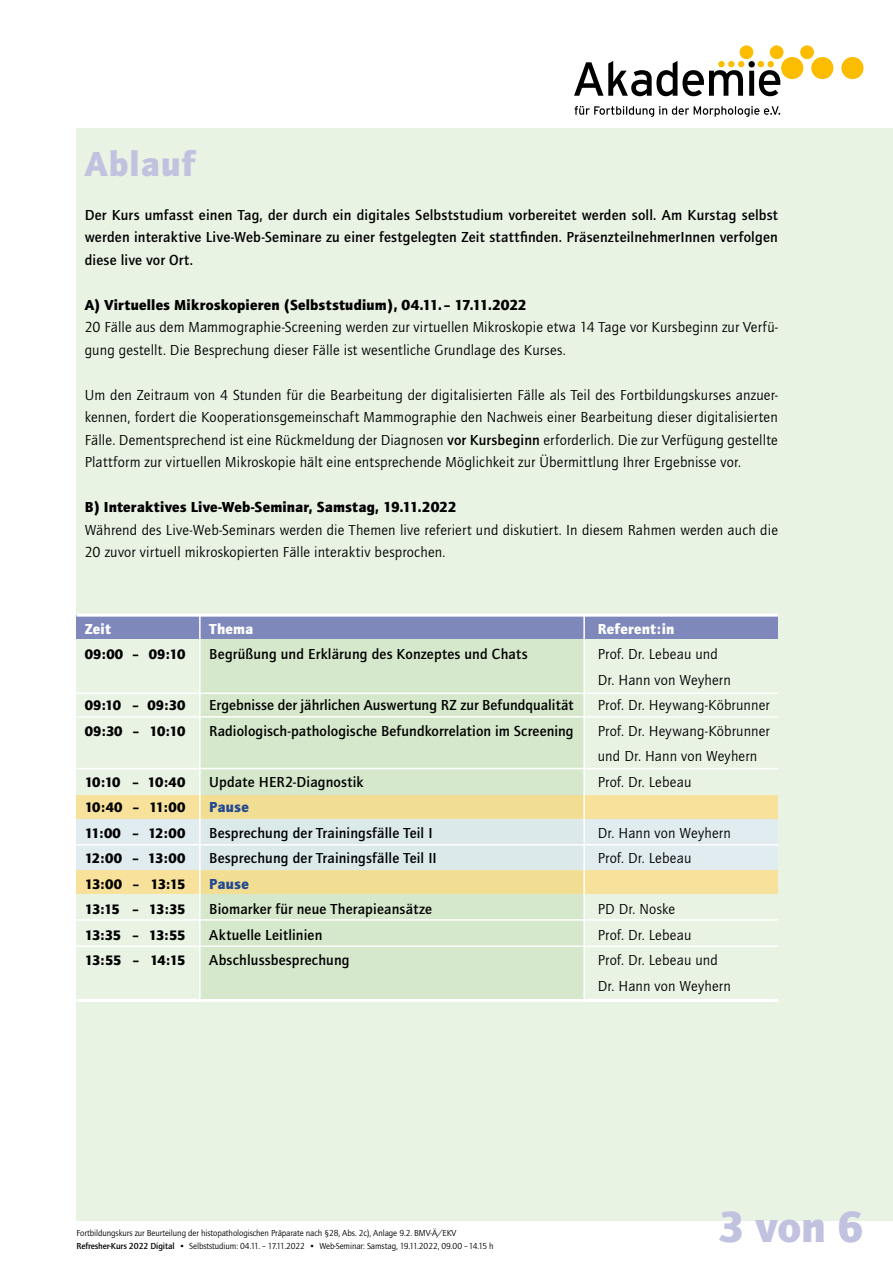
<style>
.page{position:relative;width:893px;height:1263px;background:#fff}
.page>*{position:absolute;margin:0;border:0;box-sizing:border-box;transform-origin:0 0}
.t1{font:900 45px "Quay Itc T";color:#c0c2df}
.t2{font:900 36px "Quay Itc T";letter-spacing:.025em;color:#c0c2df}
.t3{font:15px/22.5px "Quay Itc T";letter-spacing:.01em;color:#000}
.t4{font:700 15px/22.5px "Quay Itc T";letter-spacing:.01em;color:#000;text-align:justify}
.t5{font:900 15px "Quay Itc T";letter-spacing:.015em;color:#000}
.t6{font:900 15px "Quay Itc T";letter-spacing:.015em;color:#fff}
.t7{font:900 15px "Quay Itc T";letter-spacing:.01em;color:#224991}
.t8{font:900 14.25px "Quay Itc T";letter-spacing:-.055em;color:#000}
.t9{font:9px "Quay Itc T";letter-spacing:-.01em;color:#000}
.s1{font-weight:700}
</style>
<div class="page">
<div style="left:77px;top:128px;width:816px;height:1092px;background:#e9f3e4"></div>
<svg style="left:575px;top:106px;width:205px;height:11px"></svg>
<svg style="left:574px;top:61px;width:206px;height:35px"></svg>
<div style="left:767px;top:61px;width:7px;height:6px;background:#fcbd00;border-radius:50%"></div>
<div style="left:740px;top:46px;width:13px;height:13px;background:#fcbd00;border-radius:50%"></div>
<div style="left:740px;top:46px;width:13px;height:13px;border:1px solid #fcbd00;border-radius:50%"></div>
<div style="left:770px;top:46px;width:13px;height:13px;background:#fcbd00;border-radius:50%"></div>
<div style="left:770px;top:46px;width:13px;height:13px;border:1px solid #fcbd00;border-radius:50%"></div>
<div style="left:801px;top:46px;width:12px;height:13px;background:#fcbd00;border-radius:50%"></div>
<div style="left:801px;top:46px;width:12px;height:13px;border:1px solid #fcbd00;border-radius:50%"></div>
<div style="left:781px;top:57px;width:22px;height:22px;background:#fcbd00;border-radius:50%"></div>
<div style="left:811px;top:57px;width:22px;height:22px;background:#fcbd00;border-radius:50%"></div>
<div style="left:841px;top:57px;width:22px;height:22px;background:#fcbd00;border-radius:50%"></div>
<div style="left:718px;top:61px;width:7px;height:6px;background:#fcbd00;border-radius:50%"></div>
<div style="left:200px;top:615px;width:383px;height:387px;background:#d5e8cb"></div>
<div style="left:77px;top:818px;width:701px;height:52px;background:#dbe9ea"></div>
<hr style="left:77px;top:692px;width:701px;height:2px;background:#fff">
<div style="left:77px;top:615px;width:701px;height:24px;background:#7e88bb"></div>
<div style="left:77px;top:795px;width:701px;height:24px;background:#f2de93"></div>
<div style="left:77px;top:870px;width:701px;height:24px;background:#f2de93"></div>
<hr style="left:77px;top:614px;width:701px;height:3px;background:#fff">
<hr style="left:77px;top:999px;width:701px;height:3px;background:#fff">
<hr style="left:77px;top:844px;width:701px;height:2px;background:#fff">
<hr style="left:77px;top:945px;width:701px;height:2px;background:#fff">
<hr style="left:77px;top:716px;width:701px;height:2px;background:#fff">
<hr style="left:77px;top:768px;width:701px;height:1px;background:#fff">
<hr style="left:77px;top:919px;width:701px;height:2px;background:#fff">
<hr style="left:583px;top:614px;width:2px;height:386px;background:#fff">
<hr style="left:199px;top:615px;width:2px;height:385px;background:#fff">
<p class="t2" style="left:85px;top:143px;width:112px">Ablauf</p>
<p class="t4" style="left:85px;top:203px;width:695px">Der Kurs umfasst einen Tag, der durch ein digitales Selbststudium vorbereitet werden soll. Am Kurstag selbst werden interaktive Live-Web-Seminare zu einer festgelegten Zeit stattfinden. PräsenzteilnehmerInnen verfolgen diese live vor Ort.</p>
<p class="t5" style="left:85px;top:296px;width:443px">A) Virtuelles Mikroskopieren (Selbststudium), 04.11. – 17.11.2022</p>
<p class="t3" style="left:85px;top:316px;width:695px">20 Fälle aus dem Mammographie-Screening werden zur virtuellen Mikroskopie etwa 14 Tage vor Kursbeginn zur Verfü&shy;gung gestellt. Die Besprechung dieser Fälle ist wesentliche Grundlage des Kurses.</p>
<p class="t3" style="left:85px;top:383px;width:695px;text-align:justify">Um den Zeitraum von 4 Stunden für die Bearbeitung der digitalisierten Fälle als Teil des Fortbildungskurses anzuer&shy;kennen, fordert die Kooperationsgemeinschaft Mammographie den Nachweis einer Bearbeitung dieser digitalisierten Fälle. Dementsprechend ist eine Rückmeldung der Diagnosen <span class="s1">vor Kursbeginn</span> erforderlich. Die zur Verfügung gestellte Plattform zur virtuellen Mikroskopie hält eine entsprechende Möglichkeit zur Übermittlung Ihrer Ergebnisse vor.</p>
<p class="t5" style="left:85px;top:498px;width:373px">B) Interaktives Live-Web-Seminar, Samstag, 19.11.2022</p>
<p class="t3" style="left:85px;top:518px;width:695px">Während des Live-Web-Seminars werden die Themen live referiert und diskutiert. In diesem Rahmen werden auch die<br>20 zuvor virtuell mikroskopierten Fälle interaktiv besprochen.</p>
<p class="t6" style="left:85px;top:620px;width:28px">Zeit</p>
<p class="t6" style="left:209px;top:620px;width:46px">Thema</p>
<p class="t6" style="left:598px;top:620px;width:78px">Referent:in</p>
<p class="t8" style="left:85px;top:646px;width:102px">09:00 – 09:10</p>
<p class="t4" style="left:209px;top:643px;width:320px">Begrüßung und Erklärung des Konzeptes und Chats</p>
<p class="t3" style="left:598px;top:643px;width:122px">Prof. Dr. Lebeau und</p>
<p class="t3" style="left:598px;top:668px;width:135px">Dr. Hann von Weyhern</p>
<p class="t8" style="left:85px;top:697px;width:102px">09:10 – 09:30</p>
<p class="t4" style="left:209px;top:694px;width:366px">Ergebnisse der jährlichen Auswertung RZ zur Befundqualität</p>
<p class="t3" style="left:598px;top:694px;width:173px">Prof. Dr. Heywang-Köbrunner</p>
<p class="t8" style="left:85px;top:722px;width:102px">09:30 – 10:10</p>
<p class="t4" style="left:209px;top:719px;width:366px">Radiologisch-pathologische Befundkorrelation im Screening</p>
<p class="t3" style="left:598px;top:718px;width:174px;line-height:25.5px">Prof. Dr. Heywang-Köbrunner und Dr. Hann von Weyhern</p>
<p class="t8" style="left:85px;top:773px;width:102px">10:10 – 10:40</p>
<p class="t4" style="left:209px;top:770px;width:156px">Update HER2-Diagnostik</p>
<p class="t3" style="left:598px;top:770px;width:95px">Prof. Dr. Lebeau</p>
<p class="t8" style="left:85px;top:799px;width:102px">10:40 – 11:00</p>
<p class="t7" style="left:209px;top:798px;width:41px">Pause</p>
<p class="t8" style="left:85px;top:824px;width:102px">11:00 – 12:00</p>
<p class="t4" style="left:209px;top:821px;width:225px">Besprechung der Trainingsfälle Teil I</p>
<p class="t3" style="left:598px;top:821px;width:135px">Dr. Hann von Weyhern</p>
<p class="t8" style="left:85px;top:850px;width:102px">12:00 – 13:00</p>
<p class="t4" style="left:209px;top:847px;width:229px">Besprechung der Trainingsfälle Teil II</p>
<p class="t3" style="left:598px;top:847px;width:95px">Prof. Dr. Lebeau</p>
<p class="t8" style="left:85px;top:875px;width:102px">13:00 – 13:15</p>
<p class="t7" style="left:209px;top:875px;width:41px">Pause</p>
<p class="t8" style="left:85px;top:901px;width:102px">13:15 – 13:35</p>
<p class="t4" style="left:209px;top:898px;width:224px">Biomarker für neue Therapieansätze</p>
<p class="t3" style="left:598px;top:898px;width:79px">PD Dr. Noske</p>
<p class="t8" style="left:85px;top:926px;width:102px">13:35 – 13:55</p>
<p class="t4" style="left:209px;top:923px;width:115px">Aktuelle Leitlinien</p>
<p class="t3" style="left:598px;top:923px;width:95px">Prof. Dr. Lebeau</p>
<p class="t8" style="left:85px;top:952px;width:102px">13:55 – 14:15</p>
<p class="t4" style="left:209px;top:949px;width:142px">Abschlussbesprechung</p>
<p class="t3" style="left:598px;top:949px;width:122px">Prof. Dr. Lebeau und</p>
<p class="t3" style="left:598px;top:974px;width:135px">Dr. Hann von Weyhern</p>
<p class="t9" style="left:77px;top:1228px;width:381px">Fortbildungskurs zur Beurteilung der histopathologischen Präparate nach §28, Abs. 2c), Anlage 9.2. BMV-Ä/EKV</p>
<p class="t9" style="left:77px;top:1241px;width:419px"><span class="s1">Refresher-Kurs 2022 Digital</span> • Selbststudium: 04.11. – 17.11.2022 • Web-Seminar: Samstag, 19.11.2022, 09.00 –14.15 h</p>
<p class="t1" style="left:718px;top:1200px;width:147px">3 von 6</p>
</div>
